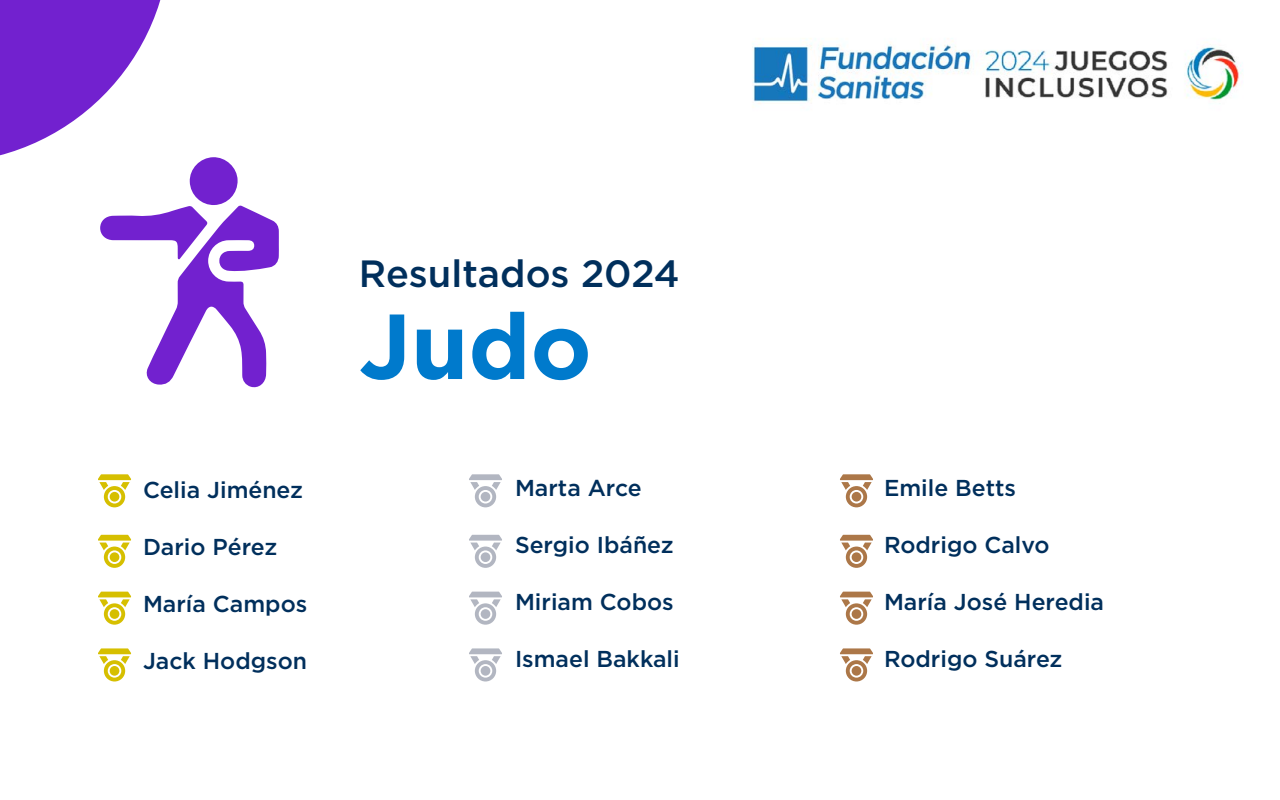
<style>
.page{position:relative;width:1280px;height:800px;background:#fff}
.page>*{position:absolute;margin:0;border:0;box-sizing:border-box;transform-origin:0 0}
.t1{font:700 92.1px "Gotham";color:#007acc}
.t2{font:500 37.9px "Gotham";color:#002f5c}
.Tabla{font:500 23px "Gotham";color:#002f5c}
</style>
<div class="page">
<img style="left:752px;top:38px;width:491px;height:69px">
<svg style="left:469px;top:474px;width:33px;height:33px"></svg>
<svg style="left:469px;top:535px;width:33px;height:33px"></svg>
<svg style="left:469px;top:648px;width:33px;height:34px"></svg>
<svg style="left:469px;top:592px;width:33px;height:33px"></svg>
<svg style="left:98px;top:474px;width:33px;height:33px"></svg>
<svg style="left:98px;top:535px;width:33px;height:33px"></svg>
<svg style="left:98px;top:648px;width:33px;height:34px"></svg>
<svg style="left:98px;top:592px;width:33px;height:33px"></svg>
<svg style="left:840px;top:474px;width:33px;height:33px"></svg>
<svg style="left:840px;top:535px;width:33px;height:33px"></svg>
<svg style="left:840px;top:648px;width:33px;height:34px"></svg>
<svg style="left:840px;top:592px;width:33px;height:33px"></svg>
<svg style="left:0;top:0;width:279px;height:388px"></svg>
<p class="Tabla" style="left:143px;top:475px;width:162px">Celia Jiménez</p>
<p class="Tabla" style="left:143px;top:532px;width:136px">Dario Pérez</p>
<p class="Tabla" style="left:143px;top:589px;width:166px">María Campos</p>
<p class="Tabla" style="left:143px;top:646px;width:166px">Jack Hodgson</p>
<p class="t2" style="left:359px;top:249px;width:322px">Resultados 2024</p>
<p class="t1" style="left:359px;top:285px;width:234px">Judo</p>
<p class="Tabla" style="left:515px;top:473px;width:128px">Marta Arce</p>
<p class="Tabla" style="left:515px;top:530px;width:160px">Sergio Ibáñez</p>
<p class="Tabla" style="left:515px;top:587px;width:160px">Miriam Cobos</p>
<p class="Tabla" style="left:515px;top:644px;width:166px">Ismael Bakkali</p>
<p class="Tabla" style="left:884px;top:473px;width:134px">Emile Betts</p>
<p class="Tabla" style="left:884px;top:530px;width:167px">Rodrigo Calvo</p>
<p class="Tabla" style="left:884px;top:587px;width:222px">María José Heredia</p>
<p class="Tabla" style="left:884px;top:644px;width:180px">Rodrigo Suárez</p>
</div>
